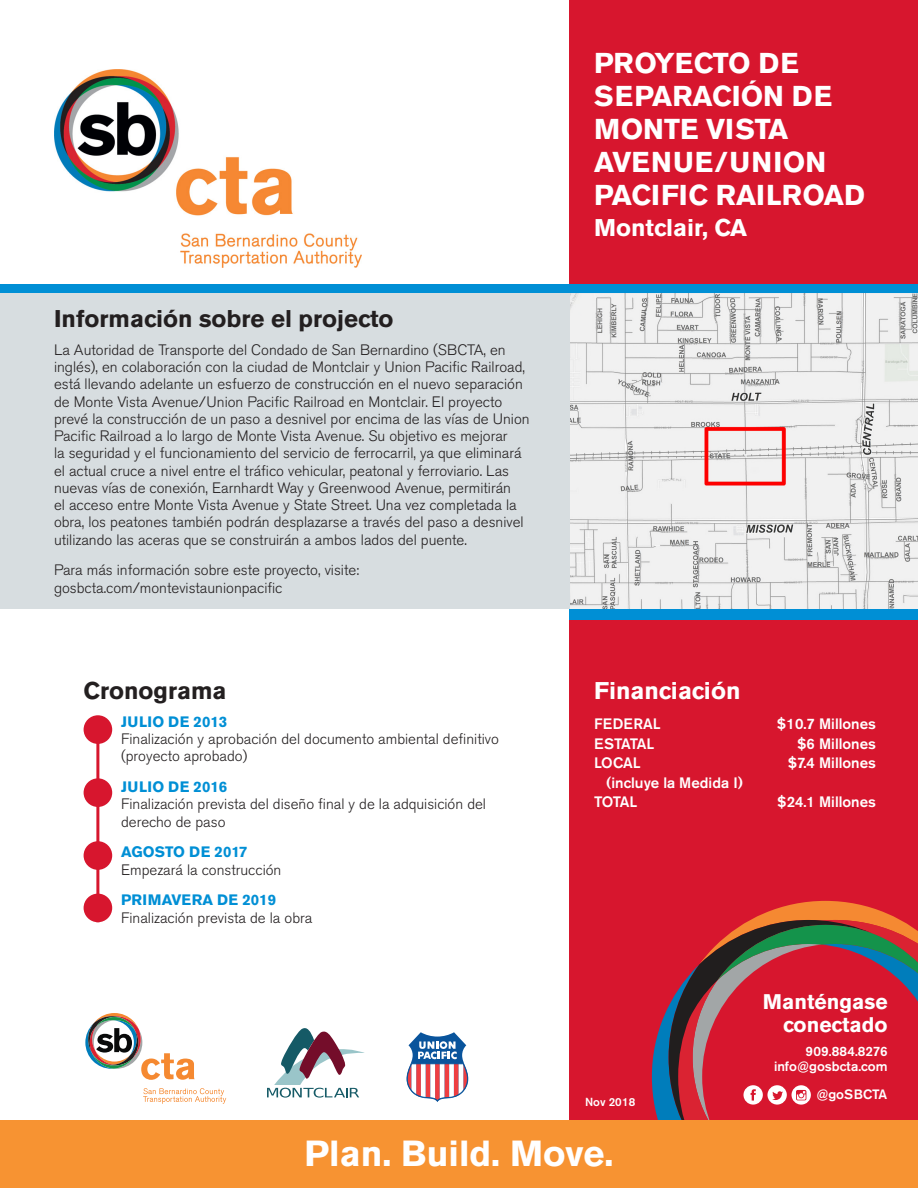
<style>
.page{position:relative;width:918px;height:1188px;background:#fff}
.page>*{position:absolute;margin:0;border:0;box-sizing:border-box;transform-origin:0 0}
.t1{font:700 36px "Akzidenz Grotesk BE";color:#fff}
.t2{font:700 28.5px/33px "Akzidenz Grotesk BE";color:#fff}
.t3{font:700 24px "Akzidenz Grotesk BE";color:#231f20}
.t4{font:700 24px "Akzidenz Grotesk BE";color:#fff}
.t5{font:700 21px/22.5px "Akzidenz Grotesk BE";color:#fff;text-align:right}
.t6{font:300 15px/17.2px "Akzidenz Grotesk BE";color:#231f20}
.t7{font:500 15px "Akzidenz Grotesk BE";color:#fff}
.t8{font:500 15px "Akzidenz Grotesk BE";letter-spacing:-.04em;color:#fff}
.t9{font:500 13.5px "Akzidenz Grotesk BE";color:#fff}
.t10{font:500 13.5px "Akzidenz Grotesk BE";letter-spacing:.02em;color:#fff}
.t11{font:500 11.7px "Akzidenz Grotesk BE";color:#fff}
.s1{font-weight:700;color:#008fd5}
</style>
<div class="page">
<div style="left:569px;top:0;width:349px;height:1188px;background:#d7162e"></div>
<div style="left:0;top:284px;width:918px;height:318px;background:#008fd5"></div>
<img style="left:569px;top:294px;width:349px;height:315px">
<div style="left:569px;top:609px;width:349px;height:11px;background:#008fd5"></div>
<div style="left:0;top:294px;width:569px;height:315px;background:#d7dde0"></div>
<svg style="left:143px;top:1088px;width:83px;height:16px"></svg>
<svg style="left:85px;top:1013px;width:110px;height:67px"></svg>
<svg style="left:267px;top:1028px;width:98px;height:70px"></svg>
<svg style="left:406px;top:1032px;width:63px;height:70px"></svg>
<img style="left:55px;top:70px;width:307px;height:198px">
<div style="left:84px;top:715px;width:28px;height:29px;background:#d7162e;border-radius:50%"></div>
<div style="left:84px;top:778px;width:28px;height:29px;background:#d7162e;border-radius:50%"></div>
<div style="left:84px;top:841px;width:28px;height:29px;background:#d7162e;border-radius:50%"></div>
<div style="left:84px;top:894px;width:28px;height:28px;background:#d7162e;border-radius:50%"></div>
<hr style="left:96px;top:730px;width:3px;height:192px;background:#d7162e">
<svg style="left:751px;top:901px;width:149px;height:19px;fill:#f58932"></svg>
<svg style="left:652px;top:920px;width:266px;height:200px"></svg>
<div style="left:0;top:1120px;width:918px;height:68px;background:#f79332"></div>
<p class="t3" style="left:54px;top:305px;width:341px">Información sobre el projecto</p>
<p class="t6" style="left:54px;top:341px;width:477px">La Autoridad de Transporte del Condado de San Bernardino (SBCTA, en inglés), en colaboración con la ciudad de Montclair y Union Pacific Railroad, está llevando adelante un esfuerzo de construcción en el nuevo separación de Monte Vista Avenue/Union Pacific Railroad en Montclair. El proyecto prevé la construcción de un paso a desnivel por encima de las vías de Union Pacific Railroad a lo largo de Monte Vista Avenue. Su objetivo es mejorar<br>la seguridad y el funcionamiento del servicio de ferrocarril, ya que eliminará el actual cruce a nivel entre el tráfico vehicular, peatonal y ferroviario. Las nuevas vías de conexión, Earnhardt Way y Greenwood Avenue, permitirán<br>el acceso entre Monte Vista Avenue y State Street. Una vez completada la obra, los peatones también podrán desplazarse a través del paso a desnivel utilizando las aceras que se construirán a ambos lados del puente.</p>
<p class="t6" style="left:54px;top:562px;width:307px">Para más información sobre este proyecto, visite: gosbcta.com/montevistaunionpacific</p>
<p class="t3" style="left:84px;top:676px;width:144px">Cronograma</p>
<p class="t6" style="left:121px;top:713px;width:379px"><span class="s1">JULIO DE 2013<br></span>Finalización y aprobación del documento ambiental definitivo (proyecto aprobado)</p>
<p class="t6" style="left:121px;top:779px;width:366px"><span class="s1">JULIO DE 2016<br></span>Finalización prevista del diseño final y de la adquisición del derecho de paso</p>
<p class="t6" style="left:121px;top:844px;width:162px"><span class="s1">AGOSTO DE 2017<br></span>Empezará la construcción</p>
<p class="t6" style="left:121px;top:892px;width:193px"><span class="s1">PRIMAVERA DE 2019<br></span>Finalización prevista de la obra</p>
<p class="t2" style="left:594px;top:47px;width:272px">PROYECTO DE<br>SEPARACIÓN DE<br>MONTE VISTA<br>AVENUE/UNION<br>PACIFIC RAILROAD</p>
<p class="t4" style="left:594px;top:213px;width:155px">Montclair, CA</p>
<p class="t4" style="left:594px;top:676px;width:148px">Financiación</p>
<p class="t7" style="left:594px;top:715px;width:68px">FEDERAL</p>
<p class="t7" style="left:777px;top:715px;width:101px">$10.7 Millones</p>
<p class="t8" style="left:594px;top:734px;width:62px">ESTATAL</p>
<p class="t7" style="left:797px;top:734px;width:80px">$6 Millones</p>
<p class="t7" style="left:594px;top:754px;width:48px">LOCAL</p>
<p class="t7" style="left:788px;top:754px;width:90px">$7.4 Millones</p>
<p class="t7" style="left:606px;top:773px;width:138px">(incluye la Medida I)</p>
<p class="t7" style="left:594px;top:793px;width:45px">TOTAL</p>
<p class="t7" style="left:777px;top:793px;width:100px">$24.1 Millones</p>
<p class="t5" style="left:763px;top:991px;width:126px">Manténgase conectado</p>
<p class="t10" style="left:806px;top:1043px;width:84px">909.884.8276</p>
<p class="t9" style="left:774px;top:1058px;width:115px">info@gosbcta.com</p>
<p class="t11" style="left:585px;top:1094px;width:52px">Nov 2018</p>
<p class="t1" style="left:304px;top:1133px;width:311px">Plan. Build. Move.</p>
<p class="t9" style="left:816px;top:1086px;width:72px">@goSBCTA</p>
</div>
